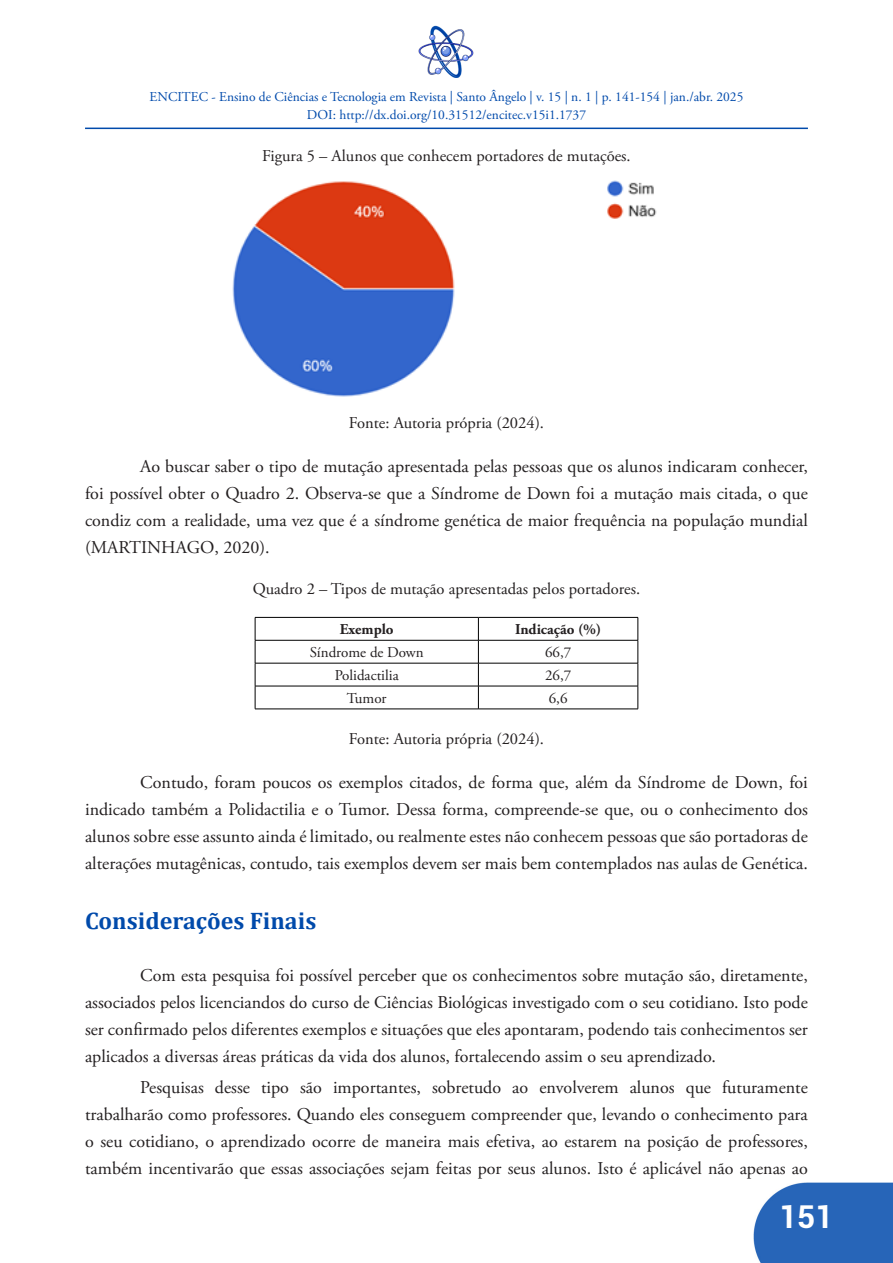
<style>
.page{position:relative;width:893px;height:1263px;background:#fff}
.page>*{position:absolute;margin:0;border:0;box-sizing:border-box;transform-origin:0 0}
.t1{font:700 31.5px "Roboto";color:#fff}
.Subtítulos_no_capítulo_1{font:700 24px "Cambria";color:#004aab}
.TEXTO_NORMAL{font:18px/27px "Adobe Garamond Pro";color:#231f20;text-align:justify}
.TABELA{font:16.5px "Adobe Garamond Pro";color:#231f20}
.t2{font:15px "Adobe Garamond Pro";color:#231f20}
.t3{font:700 15px "Adobe Garamond Pro";color:#231f20}
.t4{font:13.5px/18px "Adobe Garamond Pro";color:#004aab;text-align:center}
</style>
<div class="page">
<img style="left:753px;top:1183px;width:140px;height:80px">
<hr style="left:85px;top:128px;width:723px;height:1px;background:#004aab">
<img style="left:418px;top:26px;width:56px;height:52px">
<hr style="left:255px;top:617px;width:223px;height:1px;background:#000">
<hr style="left:478px;top:617px;width:160px;height:1px;background:#000">
<hr style="left:255px;top:640px;width:223px;height:1px;background:#000">
<hr style="left:478px;top:640px;width:160px;height:1px;background:#000">
<hr style="left:255px;top:663px;width:223px;height:1px;background:#000">
<hr style="left:478px;top:663px;width:160px;height:1px;background:#000">
<hr style="left:255px;top:686px;width:223px;height:1px;background:#000">
<svg style="left:255px;top:618px;width:1px;height:91px"></svg>
<hr style="left:478px;top:686px;width:160px;height:1px;background:#000">
<svg style="left:478px;top:618px;width:1px;height:91px"></svg>
<svg style="left:638px;top:618px;width:1px;height:91px"></svg>
<hr style="left:255px;top:709px;width:223px;height:1px;background:#000">
<hr style="left:478px;top:709px;width:160px;height:1px;background:#000">
<img style="left:232px;top:180px;width:425px;height:217px">
<p class="t4" style="left:150px;top:88px;width:595px">ENCITEC - Ensino de Ciências e Tecnologia em Revista | Santo Ângelo | v. 15 | n. 1 | p. 141-154 | jan./abr. 2025<br>DOI: http://dx.doi.org/10.31512/encitec.v15i1.1737</p>
<p class="TABELA" style="left:262px;top:146px;width:370px">Figura 5 – Alunos que conhecem portadores de mutações.</p>
<p class="TABELA" style="left:349px;top:413px;width:197px">Fonte: Autoria própria (2024).</p>
<p class="TEXTO_NORMAL" style="left:85px;top:454px;width:724px;text-indent:55px">Ao buscar saber o tipo de mutação apresentada pelas pessoas que os alunos indicaram conhecer, foi possível obter o Quadro 2. Observa-se que a Síndrome de Down foi a mutação mais citada, o que condiz com a realidade, uma vez que é a síndrome genética de maior frequência na população mundial (MARTINHAGO, 2020).</p>
<p class="TABELA" style="left:253px;top:579px;width:389px">Quadro 2 – Tipos de mutação apresentadas pelos portadores.</p>
<p class="t3" style="left:340px;top:621px;width:55px">Exemplo</p>
<p class="t3" style="left:515px;top:621px;width:88px">Indicação (%)</p>
<p class="t2" style="left:310px;top:643px;width:115px">Síndrome de Down</p>
<p class="t2" style="left:545px;top:643px;width:28px">66,7</p>
<p class="t2" style="left:335px;top:666px;width:66px">Polidactilia</p>
<p class="t2" style="left:545px;top:666px;width:28px">26,7</p>
<p class="t2" style="left:347px;top:689px;width:41px">Tumor</p>
<p class="t2" style="left:549px;top:689px;width:20px">6,6</p>
<p class="TABELA" style="left:349px;top:729px;width:197px">Fonte: Autoria própria (2024).</p>
<p class="TEXTO_NORMAL" style="left:85px;top:769px;width:724px;text-indent:55px">Contudo, foram poucos os exemplos citados, de forma que, além da Síndrome de Down, foi indicado também a Polidactilia e o Tumor. Dessa forma, compreende-se que, ou o conhecimento dos alunos sobre esse assunto ainda é limitado, ou realmente estes não conhecem pessoas que são portadoras de alterações mutagênicas, contudo, tais exemplos devem ser mais bem contemplados nas aulas de Genética.</p>
<p class="Subtítulos_no_capítulo_1" style="left:85px;top:903px;width:233px">Considerações Finais</p>
<p class="TEXTO_NORMAL" style="left:85px;top:962px;width:724px;text-indent:55px">Com esta pesquisa foi possível perceber que os conhecimentos sobre mutação são, diretamente, associados pelos licenciandos do curso de Ciências Biológicas investigado com o seu cotidiano. Isto pode ser confirmado pelos diferentes exemplos e situações que eles apontaram, podendo tais conhecimentos ser aplicados a diversas áreas práticas da vida dos alunos, fortalecendo assim o seu aprendizado.</p>
<p class="TEXTO_NORMAL" style="left:85px;top:1075px;width:724px;text-indent:55px">Pesquisas desse tipo são importantes, sobretudo ao envolverem alunos que futuramente trabalharão como professores. Quando eles conseguem compreender que, levando o conhecimento para o seu cotidiano, o aprendizado ocorre de maneira mais efetiva, ao estarem na posição de professores, também incentivarão que essas associações sejam feitas por seus alunos. Isto é aplicável não apenas ao</p>
<h1 class="t1" style="left:779px;top:1195px;width:56px">151</h1>
</div>
